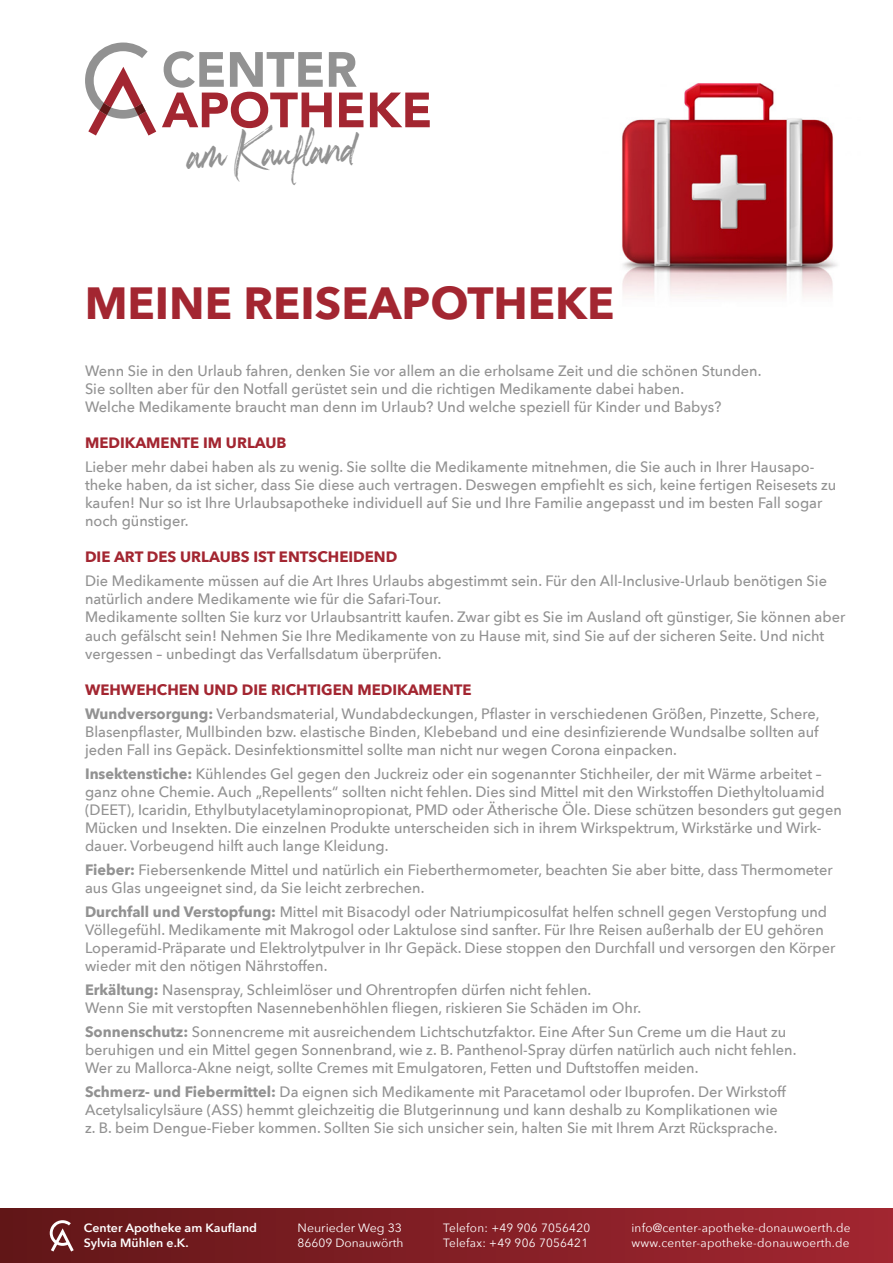
<style>
.page{position:relative;width:893px;height:1263px;background:#fff}
.page>*{position:absolute;margin:0;border:0;box-sizing:border-box;transform-origin:0 0}
.t1{font:45.15px "Rockville Solid";color:#929292}
.t2{font:700 45px "Avenir Next";color:#a32631}
.t3{font:500 15px/18px "Avenir Next";color:#929292}
.t4{font:700 15px "Avenir Next";color:#a32631}
.t5{font:12px/15px "Avenir Next";letter-spacing:.02em;color:#fff}
.t6{font:600 12px/15px "Avenir Next";color:#fff}
.t7{font:12px/15px "Avenir Next";color:#fff}
.s1{font-weight:700;color:#a32631}
.s2{font-weight:700}
</style>
<div class="page">
<div style="left:0;top:1208px;width:893px;height:55px;background:linear-gradient(to right,#611718,#a22631)"></div>
<svg style="left:50px;top:1220px;width:24px;height:31px"></svg>
<img style="left:622px;top:83px;width:215px;height:215px">
<svg style="left:85px;top:43px;width:71px;height:93px"></svg>
<svg style="left:162px;top:51px;width:201px;height:77px"></svg>
<svg style="left:370px;top:93px;width:60px;height:34px"></svg>
<h1 class="t1" style="left:185px;top:126px;width:175px;rotate:-2deg">am Kaufland</h1>
<h2 class="t2" style="left:85px;top:265px;width:531px">MEINE REISEAPOTHEKE</h2>
<p class="t3" style="left:85px;top:362px;width:678px">Wenn Sie in den Urlaub fahren, denken Sie vor allem an die erholsame Zeit und die schönen Stunden.<br>Sie sollten aber für den Notfall gerüstet sein und die richtigen Medikamente dabei haben.<br>Welche Medikamente braucht man denn im Urlaub? Und welche speziell für Kinder und Babys?</p>
<p class="t4" style="left:85px;top:430px;width:203px">MEDIKAMENTE IM URLAUB</p>
<p class="t3" style="left:85px;top:458px;width:753px">Lieber mehr dabei haben als zu wenig. Sie sollte die Medikamente mitnehmen, die Sie auch in Ihrer Hausapo&shy;theke haben, da ist sicher, dass Sie diese auch vertragen. Deswegen empfiehlt es sich, keine fertigen Reisesets zu kaufen! Nur so ist Ihre Urlaubsapotheke individuell auf Sie und Ihre Familie angepasst und im besten Fall sogar noch günstiger.</p>
<p class="t4" style="left:85px;top:544px;width:314px">DIE ART DES URLAUBS IST ENTSCHEIDEND</p>
<p class="t3" style="left:85px;top:572px;width:762px">Die Medikamente müssen auf die Art Ihres Urlaubs abgestimmt sein. Für den All-Inclusive-Urlaub benötigen Sie natürlich andere Medikamente wie für die Safari-Tour.<br>Medikamente sollten Sie kurz vor Urlaubsantritt kaufen. Zwar gibt es Sie im Ausland oft günstiger, Sie können aber auch gefälscht sein! Nehmen Sie Ihre Medikamente von zu Hause mit, sind Sie auf der sicheren Seite. Und nicht vergessen – unbedingt das Verfallsdatum überprüfen.</p>
<p class="t3" style="left:85px;top:677px;width:736px;line-height:24px"><span class="s1">WEHWEHCHEN UND DIE RICHTIGEN MEDIKAMENTE<br></span><span class="s2">Wundversorgung:</span> Verbandsmaterial, Wundabdeckungen, Pflaster in verschiedenen Größen, Pinzette, Schere,</p>
<p class="t3" style="left:85px;top:722px;width:735px">Blasenpflaster, Mullbinden bzw. elastische Binden, Klebeband und eine desinfizierende Wundsalbe sollten auf jeden Fall ins Gepäck. Desinfektionsmittel sollte man nicht nur wegen Corona einpacken.</p>
<p class="t3" style="left:85px;top:764px;width:758px"><span class="s2">Insektenstiche:</span> Kühlendes Gel gegen den Juckreiz oder ein sogenannter Stichheiler, der mit Wärme arbeitet – ganz ohne Chemie. Auch „Repellents“ sollten nicht fehlen. Dies sind Mittel mit den Wirkstoffen Diethyltoluamid (DEET), Icaridin, Ethylbutylacetylaminopropionat, PMD oder Ätherische Öle. Diese schützen besonders gut gegen Mücken und Insekten. Die einzelnen Produkte unterscheiden sich in ihrem Wirkspektrum, Wirkstärke und Wirk&shy;dauer. Vorbeugend hilft auch lange Kleidung.</p>
<p class="t3" style="left:85px;top:860px;width:749px"><span class="s2">Fieber:</span> Fiebersenkende Mittel und natürlich ein Fieberthermometer, beachten Sie aber bitte, dass Thermometer aus Glas ungeeignet sind, da Sie leicht zerbrechen.</p>
<p class="t3" style="left:85px;top:902px;width:752px"><span class="s2">Durchfall und Verstopfung:</span> Mittel mit Bisacodyl oder Natriumpicosulfat helfen schnell gegen Verstopfung und Völlegefühl. Medikamente mit Makrogol oder Laktulose sind sanfter. Für Ihre Reisen außerhalb der EU gehören Loperamid-Präparate und Elektrolytpulver in Ihr Gepäck. Diese stoppen den Durchfall und versorgen den Körper wieder mit den nötigen Nährstoffen.</p>
<p class="t3" style="left:85px;top:980px;width:558px"><span class="s2">Erkältung:</span> Nasenspray, Schleimlöser und Ohrentropfen dürfen nicht fehlen.<br>Wenn Sie mit verstopften Nasennebenhöhlen fliegen, riskieren Sie Schäden im Ohr.</p>
<p class="t3" style="left:85px;top:1022px;width:713px"><span class="s2">Sonnenschutz:</span> Sonnencreme mit ausreichendem Lichtschutzfaktor. Eine After Sun Creme um die Haut zu beruhigen und ein Mittel gegen Sonnenbrand, wie z. B. Panthenol-Spray dürfen natürlich auch nicht fehlen.<br>Wer zu Mallorca-Akne neigt, sollte Cremes mit Emulgatoren, Fetten und Duftstoffen meiden.</p>
<p class="t3" style="left:85px;top:1082px;width:702px"><span class="s2">Schmerz- und Fiebermittel:</span> Da eignen sich Medikamente mit Paracetamol oder Ibuprofen. Der Wirkstoff<br>Acetylsalicylsäure (ASS) hemmt gleichzeitig die Blutgerinnung und kann deshalb zu Komplikationen wie z. B. beim Dengue-Fieber kommen. Sollten Sie sich unsicher sein, halten Sie mit Ihrem Arzt Rücksprache.</p>
<p class="t6" style="left:84px;top:1220px;width:175px">Center Apotheke am Kaufland<br>Sylvia Mühlen e.K.</p>
<p class="t7" style="left:298px;top:1220px;width:107px">Neurieder Weg 33<br>86609 Donauwörth</p>
<p class="t5" style="left:443px;top:1220px;width:148px">Telefon: +49 906 7056420<br>Telefax: +49 906 7056421</p>
<p class="t5" style="left:631px;top:1220px;width:221px">info@center-apotheke-donauwoerth.de www.center-apotheke-donauwoerth.de</p>
</div>
